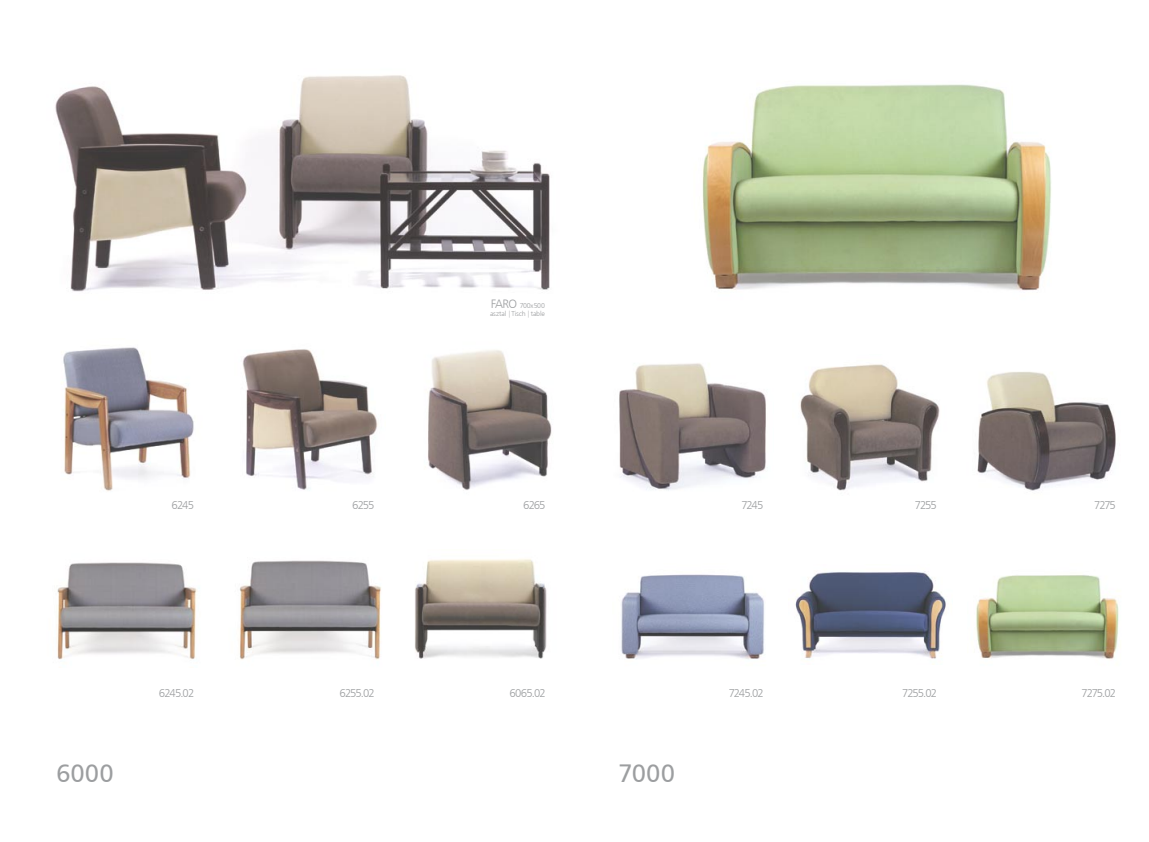
<style>
.page{position:relative;width:1149px;height:842px;background:#fff}
.page>*{position:absolute;margin:0;border:0;box-sizing:border-box;transform-origin:0 0}
.t1{font:25px "Humanist 777 PFL";letter-spacing:.005em;color:#9c9ea0}
.t2{font:11.2px "Humanist 777 Lt PFL";letter-spacing:-.015em;color:#9c9ea0}
.t3{font:7px "Humanist 777 Lt PFL";letter-spacing:.025em;color:#9c9ea0}
.s1{font-size:12px}
</style>
<div class="page">
<img style="left:55px;top:75px;width:495px;height:217px">
<img style="left:702px;top:84px;width:349px;height:207px">
<img style="left:619px;top:363px;width:147px;height:128px">
<img style="left:621px;top:574px;width:143px;height:85px">
<img style="left:800px;top:364px;width:140px;height:127px">
<img style="left:795px;top:571px;width:151px;height:94px">
<img style="left:977px;top:372px;width:139px;height:119px">
<img style="left:976px;top:575px;width:143px;height:85px">
<img style="left:63px;top:347px;width:131px;height:144px">
<img style="left:242px;top:349px;width:136px;height:141px">
<img style="left:428px;top:350px;width:124px;height:140px">
<img style="left:57px;top:562px;width:141px;height:98px">
<img style="left:239px;top:560px;width:142px;height:100px">
<img style="left:415px;top:559px;width:132px;height:100px">
<p class="t2" style="left:171px;top:497px;width:23px">6245</p>
<p class="t2" style="left:352px;top:497px;width:23px">6255</p>
<p class="t1" style="left:56px;top:757px;width:59px">6000</p>
<p class="t2" style="left:159px;top:686px;width:36px">6245.02</p>
<p class="t2" style="left:339px;top:686px;width:36px">6255.02</p>
<p class="t3" style="left:490px;top:301px;width:55px"><span class="s1">FARO</span> 700x500</p>
<p class="t3" style="left:490px;top:309px;width:56px">asztal | Tisch | table</p>
<p class="t2" style="left:523px;top:497px;width:23px">6265</p>
<p class="t2" style="left:509px;top:686px;width:37px">6065.02</p>
<p class="t2" style="left:741px;top:497px;width:23px">7245</p>
<p class="t1" style="left:618px;top:757px;width:58px">7000</p>
<p class="t2" style="left:728px;top:686px;width:35px">7245.02</p>
<p class="t2" style="left:914px;top:497px;width:22px">7255</p>
<p class="t2" style="left:902px;top:686px;width:35px">7255.02</p>
<p class="t2" style="left:1093px;top:497px;width:22px">7275</p>
<p class="t2" style="left:1081px;top:686px;width:35px">7275.02</p>
</div>
